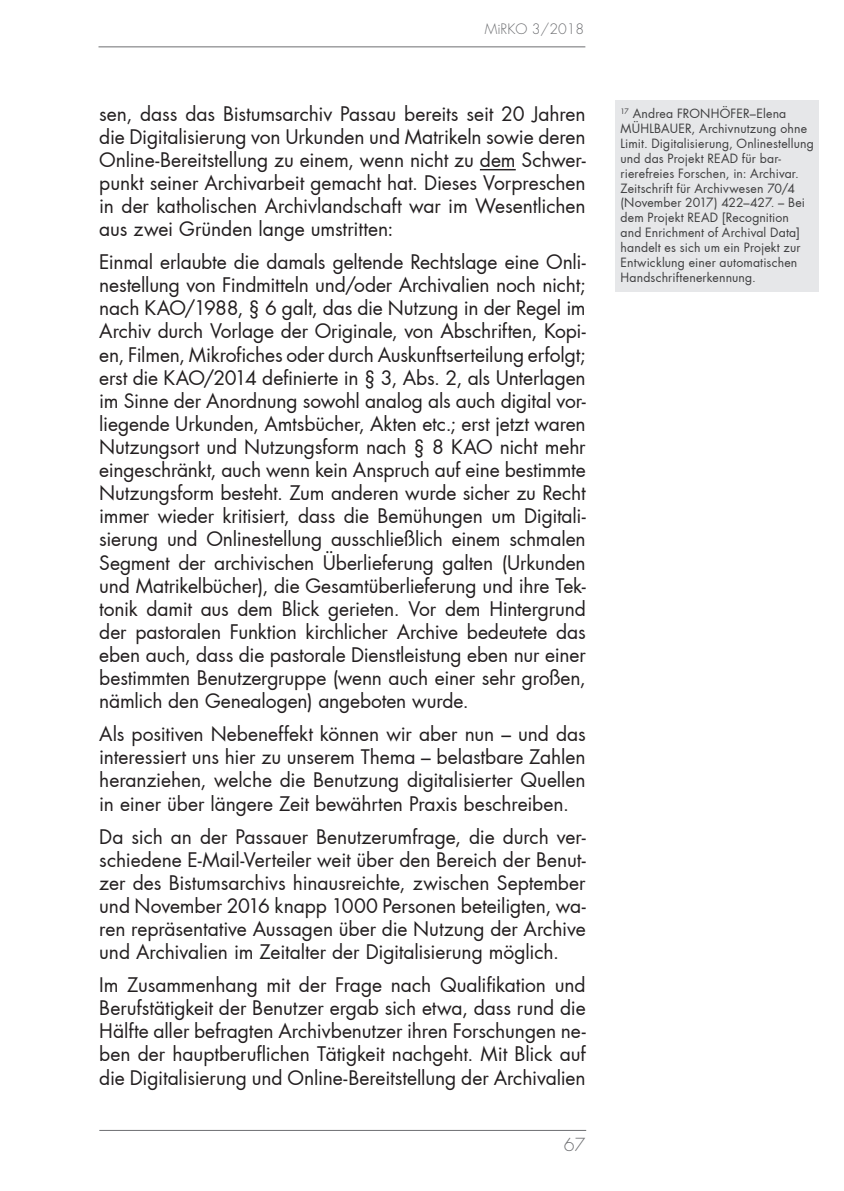
<style>
.page{position:relative;width:844px;height:1191px;background:#fff}
.page>*{position:absolute;margin:0;border:0;box-sizing:border-box;transform-origin:0 0}
.t1{font:19.25px/23.1px "Futura";letter-spacing:-.01em;color:#231f20;text-align:justify}
.t2{font:300 17.5px "Futura";color:#6d6e71}
.t3{font:300 14px "Futura";color:#6d6e71}
.t4{font:12.25px/14.9px "Futura";letter-spacing:.01em;color:#3e3e3f}
</style>
<div class="page">
<hr style="left:99px;top:1130px;width:487px;height:1px;background:#6d6e71">
<hr style="left:98px;top:47px;width:487px;height:1px;background:#6d6e71">
<hr style="left:479px;top:169px;width:36px;height:1px;background:#231f20">
<div style="left:615px;top:100px;width:204px;height:191px;background:#e6e7e9"></div>
<p class="t3" style="left:484px;top:20px;width:101px">MiRKO 3/2018</p>
<p class="t1" style="left:99px;top:102px;width:488px">sen, dass das Bistumsarchiv Passau bereits seit 20 Jahren die Digitalisierung von Urkunden und Matrikeln sowie deren Online-Bereitstellung zu einem, wenn nicht zu dem Schwer&shy;punkt seiner Archivarbeit gemacht hat. Dieses Vorpreschen in der katholischen Archivlandschaft war im Wesentlichen aus zwei Gründen lange umstritten:</p>
<p class="t1" style="left:99px;top:250px;width:488px">Einmal erlaubte die damals geltende Rechtslage eine Onli&shy;nestellung von Findmitteln und/oder Archivalien noch nicht; nach KAO/1988, § 6 galt, das die Nutzung in der Regel im Archiv durch Vorlage der Originale, von Abschriften, Kopi&shy;en, Filmen, Mikrofiches oder durch Auskunftserteilung erfolgt; erst die KAO/2014 definierte in § 3, Abs. 2, als Unterlagen im Sinne der Anordnung sowohl analog als auch digital vor&shy;liegende Urkunden, Amtsbücher, Akten etc.; erst jetzt waren Nutzungsort und Nutzungsform nach § 8 KAO nicht mehr eingeschränkt, auch wenn kein Anspruch auf eine bestimmte Nutzungsform besteht. Zum anderen wurde sicher zu Recht immer wieder kritisiert, dass die Bemühungen um Digitali&shy;sierung und Onlinestellung ausschließlich einem schmalen Segment der archivischen Überlieferung galten (Urkunden und Matrikelbücher), die Gesamtüberlieferung und ihre Tek&shy;tonik damit aus dem Blick gerieten. Vor dem Hintergrund der pastoralen Funktion kirchlicher Archive bedeutete das eben auch, dass die pastorale Dienstleistung eben nur einer bestimmten Benutzergruppe (wenn auch einer sehr großen, nämlich den Genealogen) angeboten wurde.</p>
<p class="t1" style="left:99px;top:722px;width:488px">Als positiven Nebeneffekt können wir aber nun – und das interessiert uns hier zu unserem Thema – belastbare Zahlen heranziehen, welche die Benutzung digitalisierter Quellen in einer über längere Zeit bewährten Praxis beschreiben.</p>
<p class="t1" style="left:99px;top:824px;width:488px">Da sich an der Passauer Benutzerumfrage, die durch ver&shy;schiedene E-Mail-Verteiler weit über den Bereich der Benut&shy;zer des Bistumsarchivs hinausreichte, zwischen September und November 2016 knapp 1000 Personen beteiligten, wa&shy;ren repräsentative Aussagen über die Nutzung der Archive und Archivalien im Zeitalter der Digitalisierung möglich.</p>
<p class="t1" style="left:99px;top:973px;width:488px">Im Zusammenhang mit der Frage nach Qualifikation und Berufstätigkeit der Benutzer ergab sich etwa, dass rund die Hälfte aller befragten Archivbenutzer ihren Forschungen ne&shy;ben der hauptberuflichen Tätigkeit nachgeht. Mit Blick auf die Digitalisierung und Online-Bereitstellung der Archivalien</p>
<p class="t2" style="left:563px;top:1134px;width:23px">67</p>
<p class="t4" style="left:620px;top:106px;width:195px"><sup>17</sup> Andrea FRONHÖFER–Elena<br>MÜHLBAUER, Archivnutzung ohne<br>Limit. Digitalisierung, Onlinestellung und das Projekt READ für bar&shy;rierefreies Forschen, in: Archivar.<br>Zeitschrift für Archivwesen 70/4 (November 2017) 422–427. – Bei dem Projekt READ [Recognition<br>and Enrichment of Archival Data] handelt es sich um ein Projekt zur<br>Entwicklung einer automatischen<br>Handschriftenerkennung.</p>
</div>
